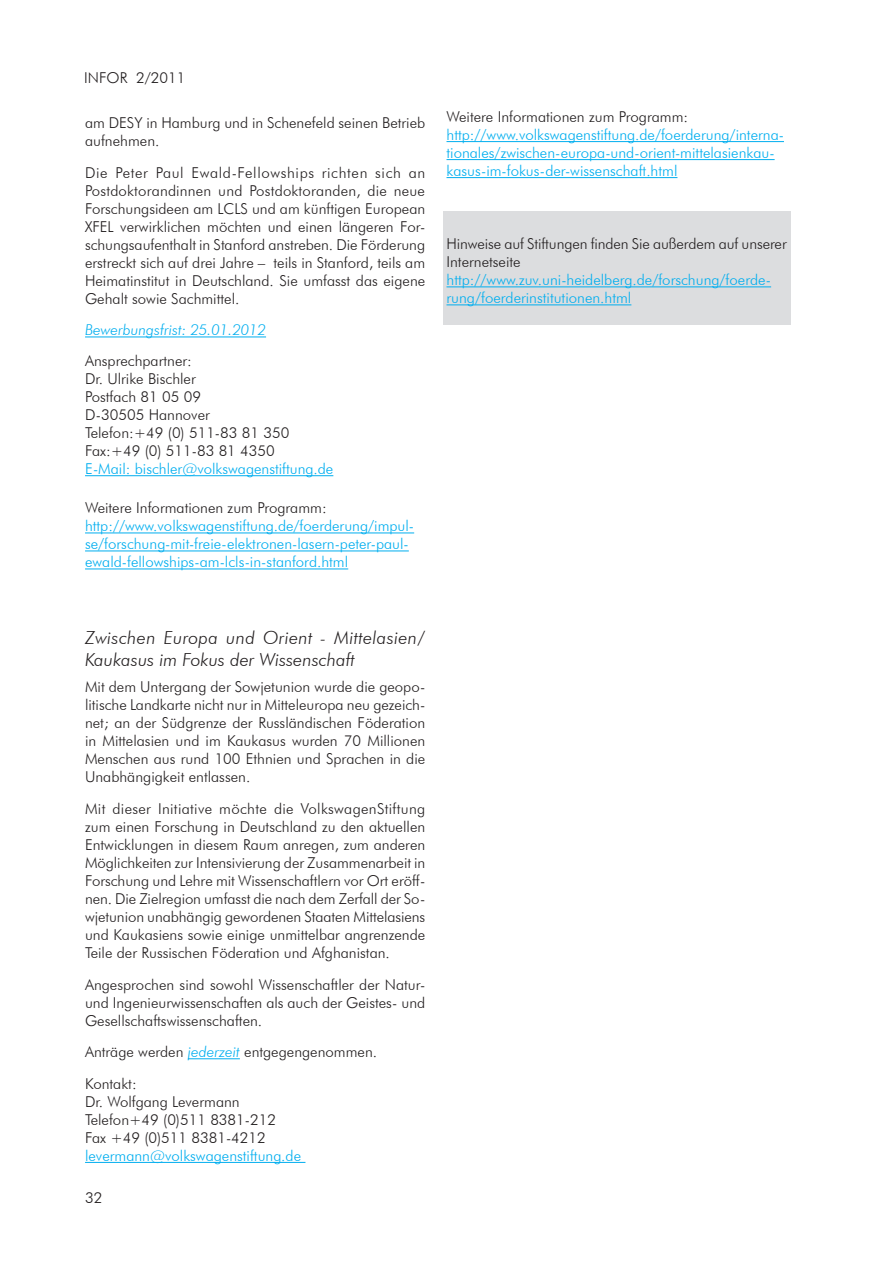
<style>
.page{position:relative;width:893px;height:1263px;background:#fff}
.page>*{position:absolute;margin:0;border:0;box-sizing:border-box;transform-origin:0 0}
.t1{font:italic 300 18px/21.6px "Futura BT";letter-spacing:.015em;color:#231f20}
.t2{font:300 15px/18px "Futura BT";color:#231f20}
.t3{font:300 15px/18px "Futura BT";color:#00aeef}
.t4{font:italic 300 15px "Futura BT";color:#00aeef}
.s1{font-style:italic;color:#00aeef}
</style>
<div class="page">
<div style="left:443px;top:212px;width:347px;height:113px;background:#dcdddf"></div>
<hr style="left:85px;top:337px;width:181px;height:1px;background:#00aeef">
<hr style="left:85px;top:475px;width:248px;height:1px;background:#00aeef">
<hr style="left:85px;top:533px;width:329px;height:1px;background:#00aeef">
<hr style="left:85px;top:551px;width:324px;height:1px;background:#00aeef">
<hr style="left:85px;top:569px;width:263px;height:1px;background:#00aeef">
<hr style="left:188px;top:1058px;width:52px;height:1px;background:#00aeef">
<hr style="left:85px;top:1162px;width:220px;height:1px;background:#00aeef">
<hr style="left:446px;top:141px;width:338px;height:1px;background:#00aeef">
<hr style="left:446px;top:159px;width:329px;height:1px;background:#00aeef">
<hr style="left:446px;top:177px;width:231px;height:1px;background:#00aeef">
<hr style="left:446px;top:287px;width:325px;height:1px;background:#00aeef">
<hr style="left:446px;top:305px;width:185px;height:1px;background:#00aeef">
<p class="t2" style="left:84px;top:68px;width:103px">INFOR 2/2011</p>
<p class="t2" style="left:85px;top:114px;width:342px">am DESY in Hamburg und in Schenefeld seinen Betrieb aufnehmen.</p>
<p class="t2" style="left:85px;top:163px;width:342px;text-align:justify">Die Peter Paul Ewald-Fellowships richten sich an Postdoktorandinnen und Postdoktoranden, die neue Forschungsideen am LCLS und am künftigen European XFEL verwirklichen möchten und einen längeren For&shy;schungsaufenthalt in Stanford anstreben. Die Förderung erstreckt sich auf drei Jahre – teils in Stanford, teils am Heimatinstitut in Deutschland. Sie umfasst das eigene Gehalt sowie Sachmittel.</p>
<p class="t4" style="left:85px;top:321px;width:182px">Bewerbungsfrist: 25.01.2012</p>
<p class="t2" style="left:85px;top:352px;width:206px">Ansprechpartner:<br>Dr. Ulrike Bischler<br>Postfach 81 05 09<br>D-30505 Hannover<br>Telefon:+49 (0) 511-83 81 350<br>Fax:+49 (0) 511-83 81 4350</p>
<p class="t3" style="left:85px;top:460px;width:250px">E-Mail: bischler@volkswagenstiftung.de</p>
<p class="t2" style="left:85px;top:499px;width:243px">Weitere Informationen zum Programm:</p>
<p class="t3" style="left:85px;top:517px;width:331px">http://www.volkswagenstiftung.de/foerderung/impul&shy;se/forschung-mit-freie-elektronen-lasern-peter-paul&shy;ewald-fellowships-am-lcls-in-stanford.html</p>
<p class="t2" style="left:446px;top:107px;width:243px">Weitere Informationen zum Programm:</p>
<p class="t3" style="left:446px;top:125px;width:339px">http://www.volkswagenstiftung.de/foerderung/interna&shy;tionales/zwischen-europa-und-orient-mittelasienkau&shy;kasus-im-fokus-der-wissenschaft.html</p>
<p class="t2" style="left:446px;top:235px;width:342px">Hinweise auf Stiftungen finden Sie außerdem auf unserer<br>Internetseite</p>
<p class="t3" style="left:446px;top:271px;width:326px">http://www.zuv.uni-heidelberg.de/forschung/foerde&shy;rung/foerderinstitutionen.html</p>
<p class="t1" style="left:85px;top:627px;width:342px">Zwischen Europa und Orient - Mittelasien/<br>Kaukasus im Fokus der Wissenschaft</p>
<p class="t2" style="left:85px;top:678px;width:342px;text-align:justify">Mit dem Untergang der Sowjetunion wurde die geopo&shy;litische Landkarte nicht nur in Mitteleuropa neu gezeich&shy;net; an der Südgrenze der Russländischen Föderation in Mittelasien und im Kaukasus wurden 70 Millionen Menschen aus rund 100 Ethnien und Sprachen in die Unabhängigkeit entlassen.</p>
<p class="t2" style="left:85px;top:799px;width:342px;text-align:justify">Mit dieser Initiative möchte die VolkswagenStiftung zum einen Forschung in Deutschland zu den aktuellen Entwicklungen in diesem Raum anregen, zum anderen Möglichkeiten zur Intensivierung der Zusammenarbeit in Forschung und Lehre mit Wissenschaftlern vor Ort eröff&shy;nen. Die Zielregion umfasst die nach dem Zerfall der So&shy;wjetunion unabhängig gewordenen Staaten Mittelasiens und Kaukasiens sowie einige unmittelbar angrenzende Teile der Russischen Föderation und Afghanistan.</p>
<p class="t2" style="left:85px;top:975px;width:342px;text-align:justify">Angesprochen sind sowohl Wissenschaftler der Natur&shy;und Ingenieurwissenschaften als auch der Geistes- und Gesellschaftswissenschaften.</p>
<p class="t2" style="left:85px;top:1036px;width:294px;line-height:31.7px">Anträge werden <span class="s1">jederzeit</span> entgegengenommen.<br>Kontakt:</p>
<p class="t2" style="left:85px;top:1092px;width:192px">Dr. Wolfgang Levermann<br>Telefon+49 (0)511 8381-212<br>Fax +49 (0)511 8381-4212</p>
<p class="t3" style="left:85px;top:1146px;width:218px">levermann@volkswagenstiftung.de</p>
<p class="t2" style="left:85px;top:1188px;width:19px">32</p>
</div>
